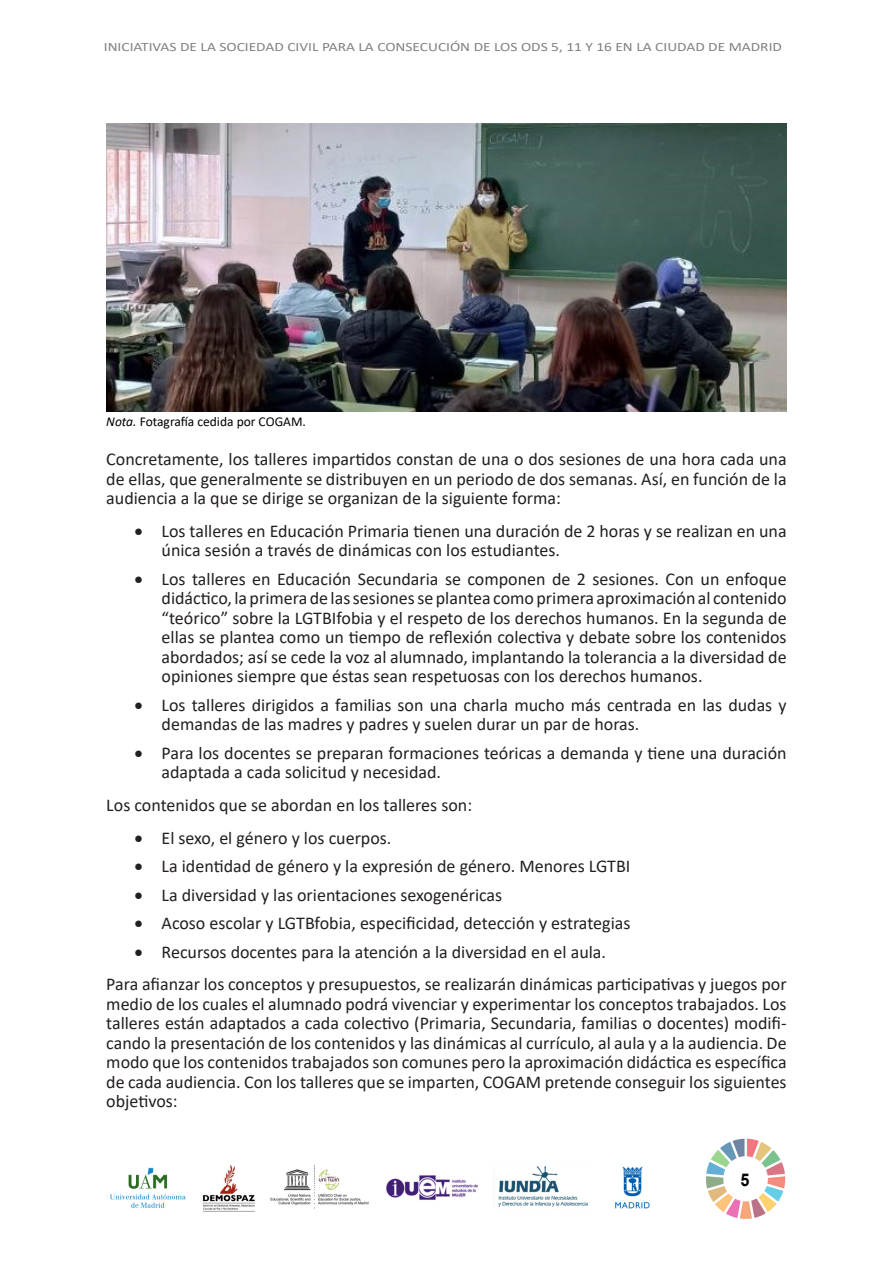
<style>
.page{position:relative;width:893px;height:1263px;background:#fff}
.page>*{position:absolute;margin:0;border:0;box-sizing:border-box;transform-origin:0 0}
.t1{font:18px/19.5px "Calibri";color:#231f20;text-align:justify}
.t2{font:700 17.55px "Arial";color:#000;scale:.92 1}
.Nota{font:13.5px "Calibri";color:#000}
.t3{font:12.75px "Calibri";color:#7e8083;scale:1.21 1}
.s1{font-style:italic}
</style>
<div class="page">
<img style="left:706px;top:1138px;width:80px;height:81px">
<img style="left:110px;top:1164px;width:540px;height:48px">
<img style="left:106px;top:123px;width:681px;height:288px">
<p class="t3" style="left:104px;top:38px;width:562px">INICIATIVAS DE LA SOCIEDAD CIVIL PARA LA CONSECUCIÓN DE LOS ODS 5, 11 Y 16 EN LA CIUDAD DE MADRID</p>
<p class="Nota" style="left:106px;top:412px;width:201px"><span class="s1">Nota.</span> Fotagrafía cedida por COGAM.</p>
<p class="t1" style="left:106px;top:449px;width:682px">Concretamente, los talleres impartidos constan de una o dos sesiones de una hora cada una de ellas, que generalmente se distribuyen en un periodo de dos semanas. Así, en función de la audiencia a la que se dirige se organizan de la siguiente forma:</p>
<p class="t1" style="left:162px;top:521px;width:627px;text-indent:-27px">• Los talleres en Educación Primaria tienen una duración de 2 horas y se realizan en una única sesión a través de dinámicas con los estudiantes.</p>
<p class="t1" style="left:162px;top:569px;width:627px;text-indent:-27px">• Los talleres en Educación Secundaria se componen de 2 sesiones. Con un enfoque didáctico, la primera de las sesiones se plantea como primera aproximación al contenido “teórico” sobre la LGTBIfobia y el respeto de los derechos humanos. En la segunda de ellas se plantea como un tiempo de reflexión colectiva y debate sobre los contenidos abordados; así se cede la voz al alumnado, implantando la tolerancia a la diversidad de opiniones siempre que éstas sean respetuosas con los derechos humanos.</p>
<p class="t1" style="left:162px;top:695px;width:627px;text-indent:-27px">• Los talleres dirigidos a familias son una charla mucho más centrada en las dudas y demandas de las madres y padres y suelen durar un par de horas.</p>
<p class="t1" style="left:162px;top:743px;width:627px;text-indent:-27px">• Para los docentes se preparan formaciones teóricas a demanda y tiene una duración adaptada a cada solicitud y necesidad.</p>
<p class="t1" style="left:106px;top:795px;width:367px">Los contenidos que se abordan en los talleres son:</p>
<p class="t1" style="left:135px;top:827px;width:258px">• El sexo, el género y los cuerpos.</p>
<p class="t1" style="left:135px;top:856px;width:497px">• La identidad de género y la expresión de género. Menores LGTBI</p>
<p class="t1" style="left:135px;top:884px;width:369px">• La diversidad y las orientaciones sexogenéricas</p>
<p class="t1" style="left:135px;top:913px;width:497px">• Acoso escolar y LGTBfobia, especificidad, detección y estrategias</p>
<p class="t1" style="left:135px;top:941px;width:473px">• Recursos docentes para la atención a la diversidad en el aula.</p>
<p class="t1" style="left:106px;top:974px;width:682px">Para afianzar los conceptos y presupuestos, se realizarán dinámicas participativas y juegos por medio de los cuales el alumnado podrá vivenciar y experimentar los conceptos trabajados. Los talleres están adaptados a cada colectivo (Primaria, Secundaria, familias o docentes) modifi&shy;cando la presentación de los contenidos y las dinámicas al currículo, al aula y a la audiencia. De modo que los contenidos trabajados son comunes pero la aproximación didáctica es específica de cada audiencia. Con los talleres que se imparten, COGAM pretende conseguir los siguientes objetivos:</p>
<p class="t2" style="left:740px;top:1167px;width:11px">5</p>
</div>
